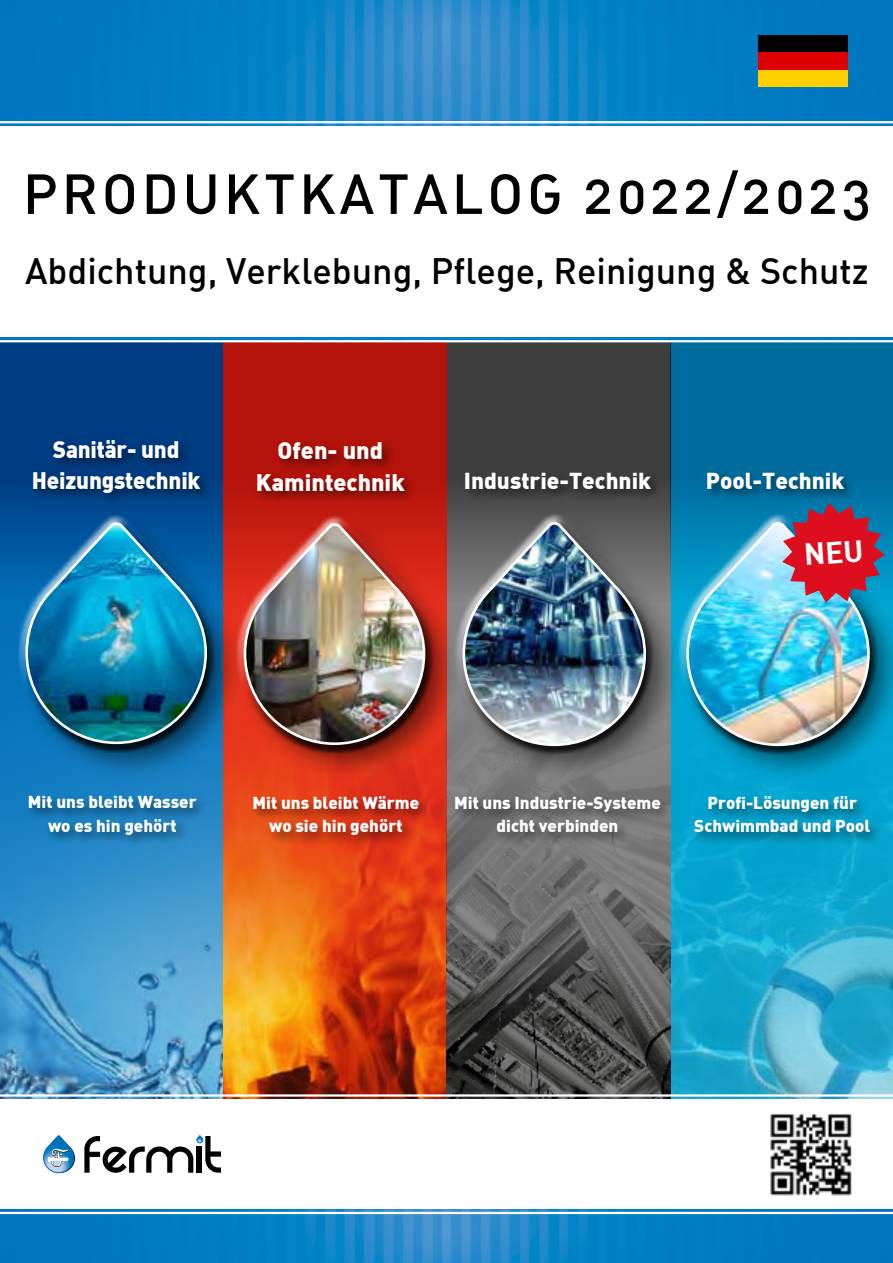
<style>
.page{position:relative;width:893px;height:1263px;background:#fff}
.page>*{position:absolute;margin:0;border:0;box-sizing:border-box;transform-origin:0 0}
.t1{font:55.5px "DIN Medium Alternate";letter-spacing:.07em;color:#000}
.t2{font:36px "DIN Medium Alternate";color:#000}
.t3{font:900 23.4px/31.3px "DIN";letter-spacing:-.01em;color:#fff;text-align:center;scale:.96 1}
.t4{font:900 23.4px/31.3px "DIN";letter-spacing:-.01em;color:#fff;text-align:center}
.t5{font:900 22.65px "DIN";color:#fff}
.t6{font:900 16.95px/23.1px "DIN";color:#fff;text-align:center}
</style>
<div class="page">
<img style="left:670px;top:782px;width:223px;height:317px">
<img style="left:0;top:1209px;width:893px;height:54px">
<img style="left:0;top:0;width:893px;height:340px">
<img style="left:0;top:601px;width:223px;height:498px">
<div style="left:0;top:341px;width:223px;height:260px;background:linear-gradient(to bottom,#002f73,#0061a9)"></div>
<img style="left:223px;top:780px;width:224px;height:319px">
<div style="left:223px;top:341px;width:224px;height:262px;background:linear-gradient(to right,#b4140b,#b5140b)"></div>
<img style="left:447px;top:781px;width:223px;height:318px">
<div style="left:447px;top:341px;width:223px;height:262px;background:#3c3c3b"></div>
<div style="left:670px;top:341px;width:223px;height:262px;background:#006b9d"></div>
<div style="left:29px;top:436px;width:183px;height:69px;background:#000;opacity:.5"></div>
<div style="left:18px;top:516px;width:225px;height:264px;background:#000;opacity:.5"></div>
<div style="left:18px;top:514px;width:181px;height:186px;background:#fff;opacity:.75"></div>
<div style="left:28px;top:529px;width:187px;height:223px;background:#000;opacity:.75"></div>
<img style="left:24px;top:523px;width:184px;height:222px">
<div style="left:24px;top:792px;width:185px;height:55px;background:#000;opacity:.5"></div>
<div style="left:253px;top:439px;width:164px;height:64px;background:#000;opacity:.5"></div>
<div style="left:236px;top:516px;width:225px;height:265px;background:#000;opacity:.5"></div>
<div style="left:236px;top:515px;width:181px;height:185px;background:#fff;opacity:.75"></div>
<div style="left:247px;top:530px;width:187px;height:223px;background:#000;opacity:.75"></div>
<img style="left:242px;top:524px;width:185px;height:222px">
<div style="left:249px;top:793px;width:183px;height:55px;background:#000;opacity:.5"></div>
<div style="left:703px;top:468px;width:153px;height:33px;background:#000;opacity:.5"></div>
<div style="left:455px;top:515px;width:227px;height:267px;background:#000;opacity:.5"></div>
<div style="left:455px;top:514px;width:183px;height:187px;background:#fff;opacity:.75"></div>
<div style="left:465px;top:529px;width:189px;height:225px;background:#000;opacity:.75"></div>
<img style="left:461px;top:523px;width:186px;height:224px">
<div style="left:678px;top:515px;width:215px;height:267px;background:#000;opacity:.5"></div>
<div style="left:678px;top:514px;width:183px;height:187px;background:#fff;opacity:.75"></div>
<div style="left:689px;top:529px;width:189px;height:225px;background:#000;opacity:.75"></div>
<div style="left:451px;top:793px;width:222px;height:53px;background:#000;opacity:.5"></div>
<div style="left:691px;top:793px;width:192px;height:53px;background:#000;opacity:.5"></div>
<div style="left:0;top:126px;width:893px;height:211px;background:#fff"></div>
<hr style="left:0;top:121px;width:893px;height:2px;background:#fff">
<hr style="left:0;top:340px;width:893px;height:2px;background:#fff">
<hr style="left:0;top:1094px;width:893px;height:2px;background:#fff">
<hr style="left:0;top:1212px;width:893px;height:2px;background:#fff">
<div style="left:759px;top:35px;width:89px;height:17px;background:#000"></div>
<div style="left:759px;top:70px;width:89px;height:17px;background:#ffcf00"></div>
<div style="left:759px;top:52px;width:89px;height:18px;background:#de0000"></div>
<img style="left:770px;top:1114px;width:82px;height:82px">
<svg style="left:43px;top:1135px;width:32px;height:38px"></svg>
<svg style="left:84px;top:1136px;width:137px;height:37px"></svg>
<div style="left:197px;top:1146px;width:5px;height:27px;background:#000"></div>
<img style="left:685px;top:503px;width:200px;height:244px">
<h1 class="t1" style="left:23px;top:158px;width:850px">PRODUKTKATALOG 2022/2023</h1>
<h2 class="t2" style="left:25px;top:248px;width:845px">Abdichtung, Verklebung, Pflege, Reinigung &amp; Schutz</h2>
<h3 class="t3" style="left:32px;top:432px;width:177px">Sanitär- und<br>Heizungstechnik</h3>
<h3 class="t4" style="left:256px;top:434px;width:150px">Ofen- und<br>Kamintechnik</h3>
<h3 class="t5" style="left:464px;top:465px;width:189px">Industrie-Technik</h3>
<h3 class="t5" style="left:706px;top:465px;width:140px">Pool-Technik</h3>
<p class="t6" style="left:28px;top:790px;width:170px">Mit uns bleibt Wasser wo es hin gehört</p>
<p class="t6" style="left:252px;top:791px;width:168px">Mit uns bleibt Wärme wo sie hin gehört</p>
<p class="t6" style="left:454px;top:791px;width:208px">Mit uns Industrie-Systeme dicht verbinden</p>
<p class="t6" style="left:694px;top:791px;width:177px">Profi-Lösungen für<br>Schwimmbad und Pool</p>
</div>
